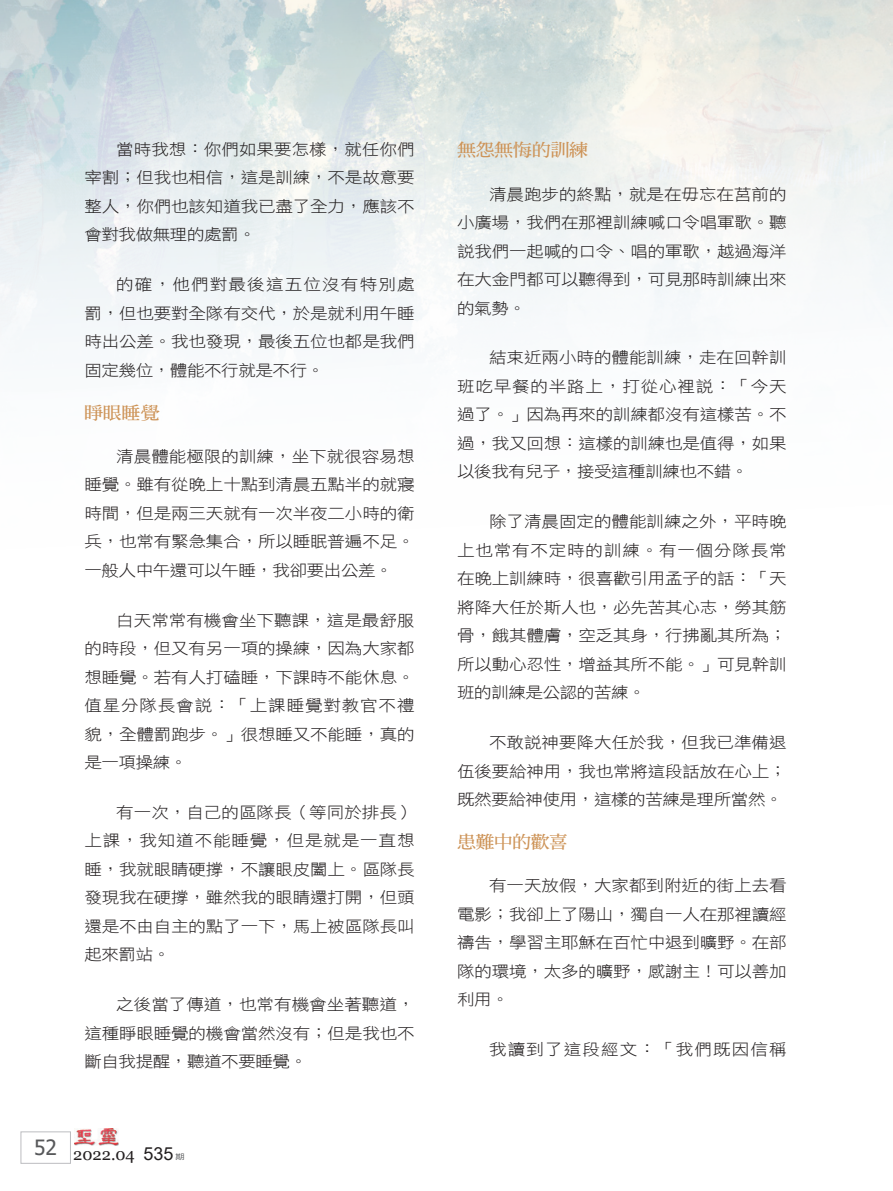
<style>
.page{position:relative;width:893px;height:1191px;background:#fff}
.page>*{position:absolute;margin:0;border:0;box-sizing:border-box;transform-origin:0 0}
.中標{font:17.55px "DF Ming W7 WIN BF";letter-spacing:-.02em;color:#cd9357;scale:1.08 1}
.t1{font:16.5px "Georgia";color:#231f20}
.t2{font:15.75px/28.5px "DF Hei W3 WIN BF";letter-spacing:-.01em;color:#231f20;text-align:justify;scale:1.11 1}
.t3{font:15.75px "DF Hei W3 WIN BF";letter-spacing:.065em;color:#231f20;scale:1.11 1}
.t4{font:7.5px "DF Hei W5 WIN BF";color:#57585a;scale:1.25 1}
.s1{font-family:"Arial";font-size:18px}
</style>
<div class="page">
<div style="left:21px;top:1131px;width:50px;height:32px;border:1px solid #bcbdc0"></div>
<img style="left:74px;top:1128px;width:44px;height:17px">
<img style="left:0;top:0;width:893px;height:342px">
<p class="t2" style="left:84px;top:135px;width:299px;text-indent:32px">當時我想：你們如果要怎樣，就任你們宰割；但我也相信，這是訓練，不是故意要整人，你們也該知道我已盡了全力，應該不會對我做無理的處罰。</p>
<p class="t2" style="left:84px;top:270px;width:299px;text-indent:32px">的確，他們對最後這五位沒有特別處罰，但也要對全隊有交代，於是就利用午睡時出公差。我也發現，最後五位也都是我們固定幾位，體能不行就是不行。</p>
<p class="中標" style="left:84px;top:403px;width:71px">睜眼睡覺</p>
<p class="t2" style="left:84px;top:442px;width:299px;text-indent:32px">清晨體能極限的訓練，坐下就很容易想睡覺。雖有從晚上十點到清晨五點半的就寢時間，但是兩三天就有一次半夜二小時的衛兵，也常有緊急集合，所以睡眠普遍不足。一般人中午還可以午睡，我卻要出公差。</p>
<p class="t2" style="left:84px;top:605px;width:299px;text-indent:32px">白天常常有機會坐下聽課，這是最舒服的時段，但又有另一項的操練，因為大家都想睡覺。若有人打磕睡，下課時不能休息。值星分隊長會說：「上課睡覺對教官不禮貌，全體罰跑步。」很想睡又不能睡，真的是一項操練。</p>
<p class="t2" style="left:84px;top:798px;width:299px;text-indent:32px">有一次，自己的區隊長（等同於排長）上課，我知道不能睡覺，但是就是一直想睡，我就眼睛硬撐，不讓眼皮闔上。區隊長發現我在硬撐，雖然我的眼睛還打開，但頭還是不由自主的點了一下，馬上被區隊長叫起來罰站。</p>
<p class="t2" style="left:84px;top:990px;width:299px;text-indent:32px">之後當了傳道，也常有機會坐著聽道，這種睜眼睡覺的機會當然沒有；但是我也不斷自我提醒，聽道不要睡覺。</p>
<p class="t1" style="left:34px;top:1144px;width:141px"><sup>52</sup> 2022.04 <span class="s1">535</span></p>
<p class="t4" style="left:175px;top:1152px;width:9px">期</p>
<p class="中標" style="left:457px;top:141px;width:123px">無怨無悔的訓練</p>
<p class="t2" style="left:457px;top:180px;width:298px;text-indent:32px">清晨跑步的終點，就是在毋忘在莒前的小廣場，我們在那裡訓練喊口令唱軍歌。聽說我們一起喊的口令、唱的軍歌，越過海洋在大金門都可以聽得到，可見那時訓練出來的氣勢。</p>
<p class="t2" style="left:457px;top:343px;width:298px;text-indent:32px">結束近兩小時的體能訓練，走在回幹訓班吃早餐的半路上，打從心裡說：「今天過了。」因為再來的訓練都沒有這樣苦。不過，我又回想：這樣的訓練也是值得，如果以後我有兒子，接受這種訓練也不錯。</p>
<p class="t2" style="left:457px;top:507px;width:298px;text-indent:32px">除了清晨固定的體能訓練之外，平時晚上也常有不定時的訓練。有一個分隊長常在晚上訓練時，很喜歡引用孟子的話：「天將降大任於斯人也，必先苦其心志，勞其筋骨，餓其體膚，空乏其身，行拂亂其所為；所以動心忍性，增益其所不能。」可見幹訓班的訓練是公認的苦練。</p>
<p class="t2" style="left:457px;top:728px;width:298px;text-indent:32px">不敢說神要降大任於我，但我已準備退伍後要給神用，我也常將這段話放在心上；既然要給神使用，這樣的苦練是理所當然。</p>
<p class="中標" style="left:457px;top:832px;width:104px">患難中的歡喜</p>
<p class="t2" style="left:457px;top:871px;width:298px;text-indent:32px">有一天放假，大家都到附近的街上去看電影；我卻上了陽山，獨自一人在那裡讀經禱告，學習主耶穌在百忙中退到曠野。在部隊的環境，太多的曠野，感謝主！可以善加利用。</p>
<p class="t3" style="left:489px;top:1041px;width:270px">我讀到了這段經文：「我們既因信稱</p>
</div>
